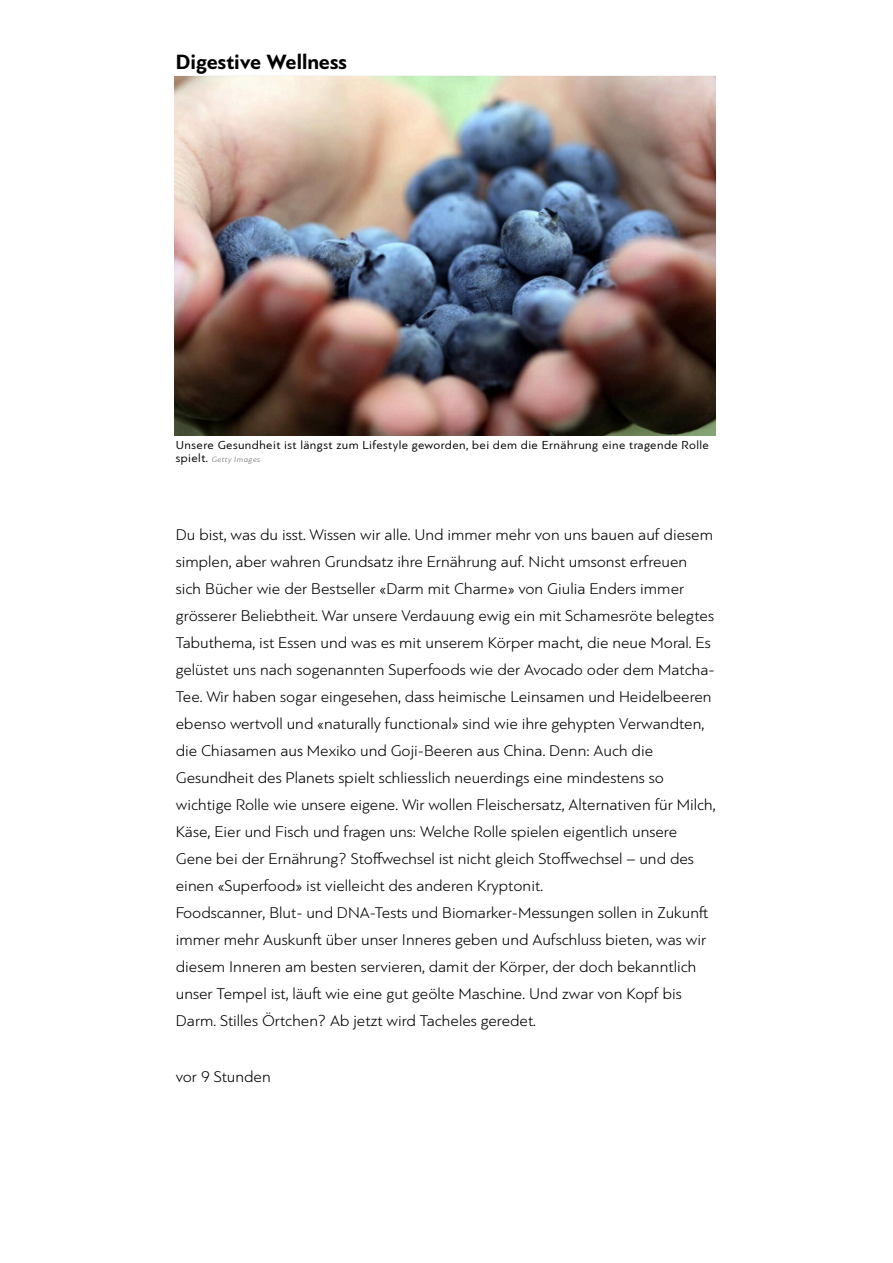
<style>
.page{position:relative;width:893px;height:1263px;background:#fff}
.page>*{position:absolute;margin:0;border:0;box-sizing:border-box;transform-origin:0 0}
.t1{font:700 21.3px "PF Bague Sans Pro";color:#000}
.t2{font:300 16.35px/27px "PF Bague Sans Pro";color:#000}
.t3{font:12.3px "PF Bague Sans Pro";letter-spacing:.035em;color:#000}
.t4{font:italic 8.25px "PF Bague Sans Pro";letter-spacing:.05em;color:#888}
.s1{font-style:normal;font-size:12.3px;color:#000}
</style>
<div class="page">
<img style="left:174px;top:77px;width:542px;height:358px">
<svg style="left:675px;top:83px;width:33px;height:33px"></svg>
<h1 class="t1" style="left:176px;top:49px;width:173px">Digestive Wellness</h1>
<p class="t3" style="left:176px;top:437px;width:535px">Unsere Gesundheit ist längst zum Lifestyle geworden, bei dem die Ernährung eine tragende Rolle</p>
<p class="t4" style="left:176px;top:454px;width:86px"><span class="s1">spielt.</span> Getty Images</p>
<p class="t2" style="left:176px;top:521px;width:541px">Du bist, was du isst. Wissen wir alle. Und immer mehr von uns bauen auf diesem simplen, aber wahren Grundsatz ihre Ernährung auf. Nicht umsonst erfreuen sich Bücher wie der Bestseller «Darm mit Charme» von Giulia Enders immer grösserer Beliebtheit. War unsere Verdauung ewig ein mit Schamesröte belegtes Tabuthema, ist Essen und was es mit unserem Körper macht, die neue Moral. Es gelüstet uns nach sogenannten Superfoods wie der Avocado oder dem Matcha-Tee. Wir haben sogar eingesehen, dass heimische Leinsamen und Heidelbeeren ebenso wertvoll und «naturally functional» sind wie ihre gehypten Verwandten, die Chiasamen aus Mexiko und Goji-Beeren aus China. Denn: Auch die Gesundheit des Planets spielt schliesslich neuerdings eine mindestens so wichtige Rolle wie unsere eigene. Wir wollen Fleischersatz, Alternativen für Milch, Käse, Eier und Fisch und fragen uns: Welche Rolle spielen eigentlich unsere Gene bei der Ernährung? Stoffwechsel ist nicht gleich Stoffwechsel – und des einen «Superfood» ist vielleicht des anderen Kryptonit.<br>Foodscanner, Blut- und DNA-Tests und Biomarker-Messungen sollen in Zukunft immer mehr Auskunft über unser Inneres geben und Aufschluss bieten, was wir diesem Inneren am besten servieren, damit der Körper, der doch bekanntlich unser Tempel ist, läuft wie eine gut geölte Maschine. Und zwar von Kopf bis Darm. Stilles Örtchen? Ab jetzt wird Tacheles geredet.</p>
<p class="t2" style="left:176px;top:1063px;width:97px">vor 9 Stunden</p>
</div>
